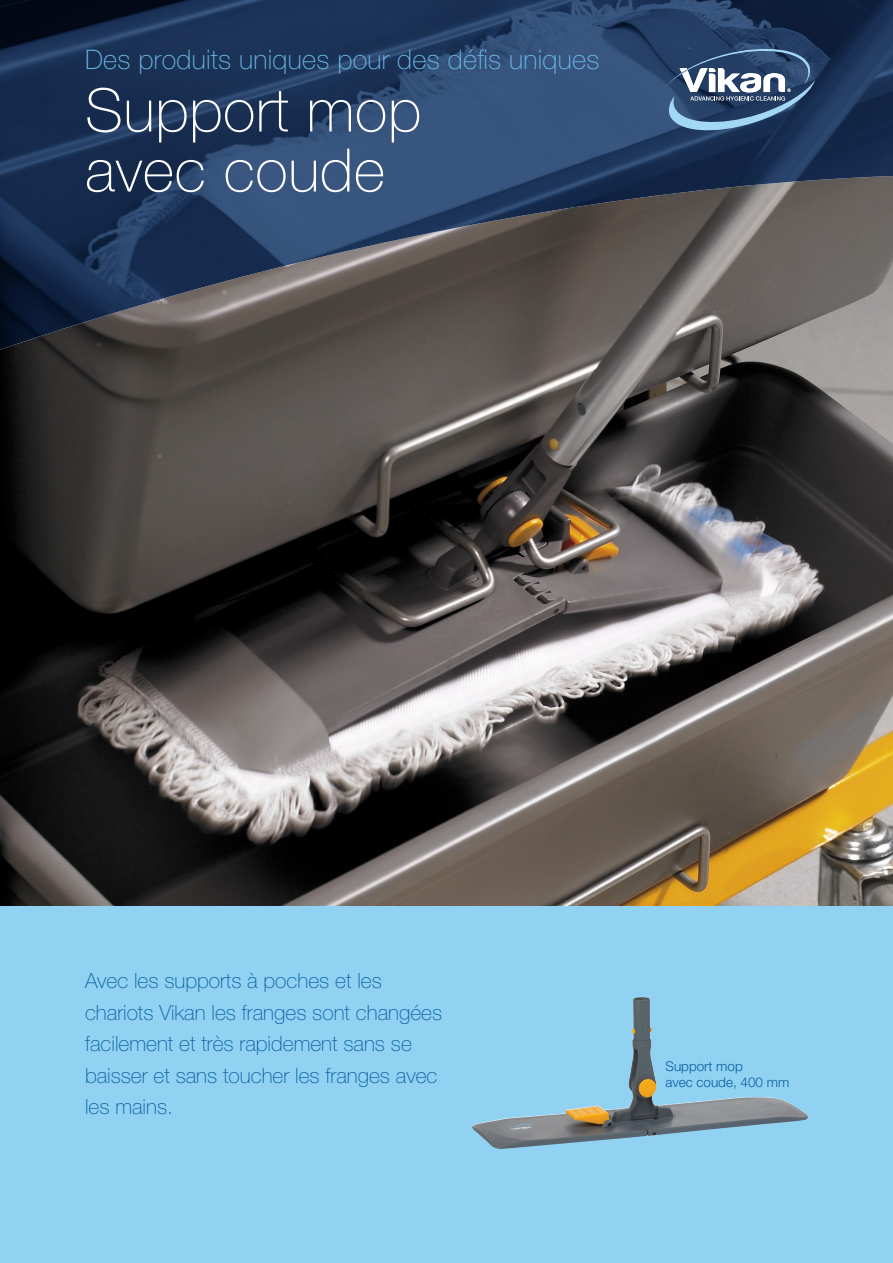
<style>
.page{position:relative;width:893px;height:1263px;background:#91d2f3}
.page>*{position:absolute;margin:0;border:0;box-sizing:border-box;transform-origin:0 0}
.t1{font:100 60px/60px "Helvetica Neue LT Std";letter-spacing:.01em;color:#fff}
.t2{font:100 27px "Helvetica Neue LT Std";letter-spacing:.01em;color:#6bb8e6}
.t3{font:100 21px/31.5px "Helvetica Neue LT Std";color:#095ea0}
.t4{font:300 13.5px/16.2px "Helvetica Neue LT Std";color:#095ea0}
</style>
<div class="page">
<img style="left:0;top:354px;width:893px;height:552px">
<img style="left:472px;top:997px;width:336px;height:152px">
<img style="left:0;top:0;width:893px;height:350px">
<svg style="left:666px;top:49px;width:149px;height:81px;background:#4d6687"></svg>
<p class="t2" style="left:85px;top:44px;width:516px">Des produits uniques pour des défis uniques</p>
<h1 class="t1" style="left:85px;top:80px;width:338px">Support mop avec coude</h1>
<p class="t3" style="left:85px;top:965px;width:359px">Avec les supports à poches et les chariots Vikan les franges sont changées facilement et très rapidement sans se baisser et sans toucher les franges avec les mains.</p>
<p class="t4" style="left:665px;top:1057px;width:125px">Support mop<br>avec coude, 400 mm</p>
</div>
